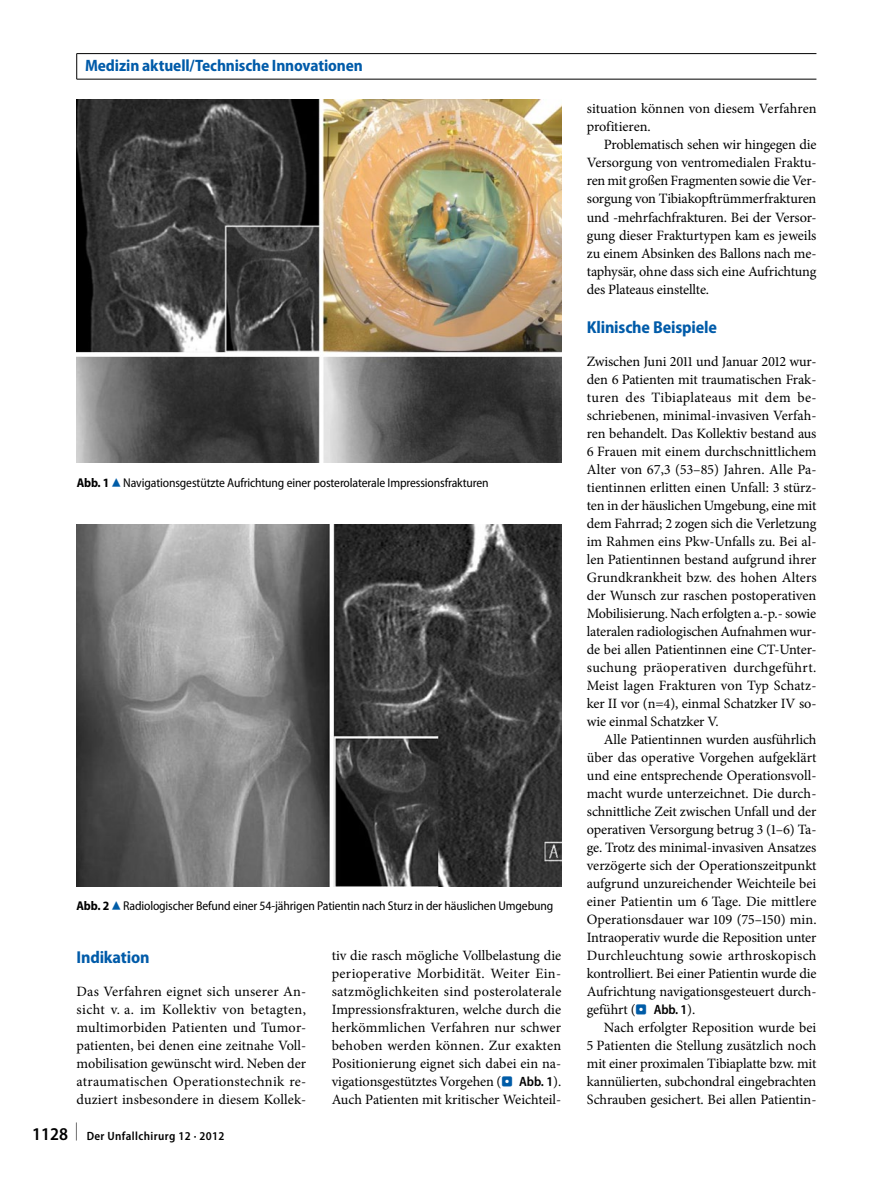
<style>
.page{position:relative;width:893px;height:1187px;background:#fff}
.page>*{position:absolute;margin:0;border:0;box-sizing:border-box;transform-origin:0 0}
._012_u1{font:700 semi-condensed 17.25px "Myriad Pro";letter-spacing:-.01em;color:#005ba9}
.t1{font:700 semi-condensed 16.5px "Myriad Pro";letter-spacing:-.01em;color:#005ba9}
._010_fliesstext_ohne{font:14.25px/18px "Minion Pro";color:#000;text-align:justify}
._010_fliesstext_mit{font:14.25px/18px "Minion Pro";letter-spacing:-.01em;color:#000;text-align:justify}
._024_abb_legende{font:semi-condensed 12.75px "Myriad Pro";letter-spacing:-.01em;color:#000}
.t2{font:600 semi-condensed 12px "Myriad Pro";letter-spacing:.03em;color:#000}
.s1{font-weight:700}
.s2{font-family:"S Buttons";font-stretch:normal;font-size:14.25px;color:#005ca7}
.s3{font-size:18px}
.s4{font-family:"S Buttons";font-size:13.5px;color:#005ca7}
.s5{font-family:"Myriad Pro";font-weight:600;font-stretch:semi-condensed;font-size:13.5px}
</style>
<div class="page">
<img style="left:77px;top:100px;width:485px;height:362px">
<img style="left:77px;top:524px;width:484px;height:362px">
<hr style="left:77px;top:53px;width:739px;height:1px;background:#000">
<svg style="left:76px;top:54px;width:1px;height:25px"></svg>
<hr style="left:77px;top:79px;width:739px;height:1px;background:#000">
<p class="t1" style="left:85px;top:57px;width:279px">Medizin aktuell/Technische Innovationen</p>
<p class="_024_abb_legende" style="left:77px;top:476px;width:413px"><span class="s1">Abb. 1</span><span class="s2">8</span>Navigationsgestützte Aufrichtung einer posterolaterale Impressionsfrakturen</p>
<p class="_024_abb_legende" style="left:77px;top:898px;width:478px"><span class="s1">Abb. 2</span><span class="s2">8</span>Radiologischer Befund einer 54-jährigen Patientin nach Sturz in der häuslichen Umgebung</p>
<p class="_012_u1" style="left:77px;top:947px;width:74px">Indikation</p>
<p class="_010_fliesstext_ohne" style="left:77px;top:982px;width:231px">Das Verfahren eignet sich unserer An&shy;sicht v. a. im Kollektiv von betagten, multimorbiden Patienten und Tumor&shy;patienten, bei denen eine zeitnahe Voll&shy;mobilisation gewünscht wird. Neben der atraumatischen Operationstechnik re&shy;duziert insbesondere in diesem Kollek-</p>
<p class="t2" style="left:32px;top:1129px;width:194px"><span class="s3">1128 </span><sup>|</sup> Der Unfallchirurg 12 · 2012</p>
<p class="_010_fliesstext_ohne" style="left:332px;top:946px;width:231px">tiv die rasch mögliche Vollbelastung die perioperative Morbidität. Weiter Ein&shy;satzmöglichkeiten sind posterolaterale Impressionsfrakturen, welche durch die herkömmlichen Verfahren nur schwer behoben werden können. Zur exakten Positionierung eignet sich dabei ein na&shy;vigationsgestütztes Vorgehen (<span class="s4">.</span> <span class="s5">Abb. 1</span>).<br>Auch Patienten mit kritischer Weichteil-</p>
<p class="_010_fliesstext_ohne" style="left:587px;top:100px;width:231px">situation können von diesem Verfahren profitieren.</p>
<p class="_010_fliesstext_mit" style="left:587px;top:136px;width:231px;text-indent:17px">Problematisch sehen wir hingegen die Versorgung von ventromedialen Fraktu&shy;ren mit großen Fragmenten sowie die Ver&shy;sorgung von Tibiakopftrümmerfrakturen und -mehrfachfrakturen. Bei der Versor&shy;gung dieser Frakturtypen kam es jeweils zu einem Absinken des Ballons nach me&shy;taphysär, ohne dass sich eine Aufrichtung des Plateaus einstellte.</p>
<p class="_012_u1" style="left:587px;top:317px;width:132px">Klinische Beispiele</p>
<p class="_010_fliesstext_ohne" style="left:587px;top:352px;width:231px">Zwischen Juni 2011 und Januar 2012 wur&shy;den 6 Patienten mit traumatischen Frak&shy;turen des Tibiaplateaus mit dem be&shy;schriebenen, minimal-invasiven Verfah&shy;ren behandelt. Das Kollektiv bestand aus 6 Frauen mit einem durchschnittlichem Alter von 67,3 (53–85) Jahren. Alle Pa&shy;tientinnen erlitten einen Unfall: 3 stürz&shy;ten in der häuslichen Umgebung, eine mit dem Fahrrad; 2 zogen sich die Verletzung im Rahmen eins Pkw-Unfalls zu. Bei al&shy;len Patientinnen bestand aufgrund ihrer Grundkrankheit bzw. des hohen Alters der Wunsch zur raschen postoperativen Mobilisierung. Nach erfolgten a.-p.- sowie lateralen radiologischen Aufnahmen wur&shy;de bei allen Patientinnen eine CT-Unter&shy;suchung präoperativen durchgeführt.<br>Meist lagen Frakturen von Typ Schatz&shy;ker II vor (n=4), einmal Schatzker IV so&shy;wie einmal Schatzker V.</p>
<p class="_010_fliesstext_mit" style="left:587px;top:730px;width:231px;text-indent:17px">Alle Patientinnen wurden ausführlich über das operative Vorgehen aufgeklärt und eine entsprechende Operationsvoll&shy;macht wurde unterzeichnet. Die durch&shy;schnittliche Zeit zwischen Unfall und der operativen Versorgung betrug 3 (1–6) Ta&shy;ge. Trotz des minimal-invasiven Ansatzes verzögerte sich der Operationszeitpunkt aufgrund unzureichender Weichteile bei einer Patientin um 6 Tage. Die mittlere Operationsdauer war 109 (75–150) min.<br>Intraoperativ wurde die Reposition unter Durchleuchtung sowie arthroskopisch kontrolliert. Bei einer Patientin wurde die Aufrichtung navigationsgesteuert durch&shy;geführt (<span class="s4">.</span> <span class="s5">Abb. 1</span>).</p>
<p class="_010_fliesstext_mit" style="left:587px;top:1018px;width:231px;text-indent:17px">Nach erfolgter Reposition wurde bei 5 Patienten die Stellung zusätzlich noch mit einer proximalen Tibiaplatte bzw. mit kannülierten, subchondral eingebrachten Schrauben gesichert. Bei allen Patientin-</p>
</div>
